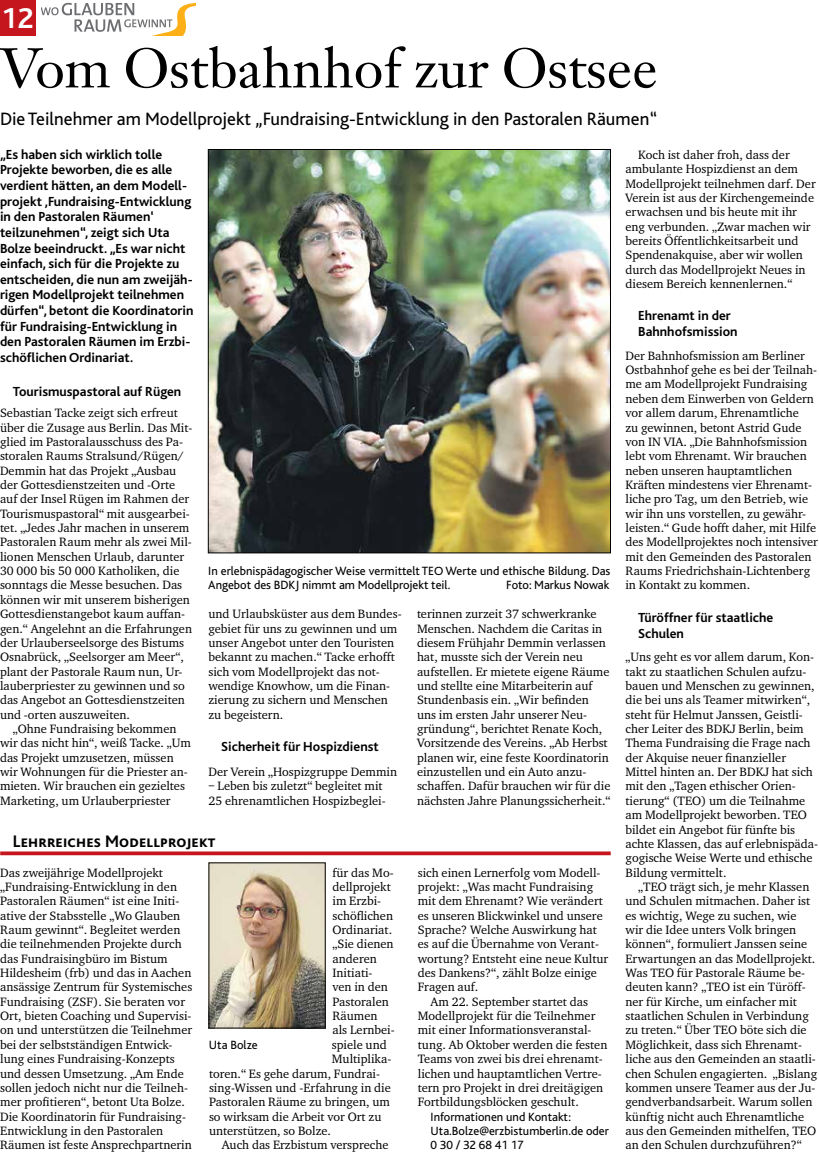
<style>
.page{position:relative;width:819px;height:1152px;background:#fff}
.page>*{position:absolute;margin:0;border:0;box-sizing:border-box;transform-origin:0 0}
.t1{font:55px "Janson Text LT";color:#000}
.t2{font:700 30px "Bliss";color:#fff}
.t3{font:18.75px "Bliss";color:#000}
.t4{font:700 17.5px "Bliss Caps";letter-spacing:.01em;color:#000}
.t5{font:700 13.75px/15.6px "Bliss";color:#000}
.t6{font:12.5px/14.4px "Charter EF";color:#000}
.t7{font:12.5px/14.4px "Bliss";color:#000}
</style>
<div class="page">
<div style="left:0;top:0;width:35px;height:35px;background:#c4161c"></div>
<svg style="left:41px;top:3px;width:154px;height:32px"></svg>
<svg style="left:0;top:851px;width:610px;height:4px;background:#cb3238"></svg>
<img style="left:211px;top:864px;width:112px;height:162px">
<img style="left:210px;top:151px;width:398px;height:400px">
<h2 class="t2" style="left:1px;top:2px;width:34px">12</h2>
<h1 class="t1" style="left:0;top:33px;width:659px">Vom Ostbahnhof zur Ostsee</h1>
<h3 class="t3" style="left:0;top:109px;width:658px">Die Teilnehmer am Modellprojekt „Fundraising-Entwicklung in den Pastoralen Räumen“</h3>
<p class="t5" style="left:0;top:147px;width:195px">„Es haben sich wirklich tolle<br>Projekte beworben, die es alle verdient hätten, an dem Modell&shy;projekt ,Fundraising-Entwicklung in den Pastoralen Räumen‘ teilzunehmen“, zeigt sich Uta<br>Bolze beeindruckt. „Es war nicht einfach, sich für die Projekte zu entscheiden, die nun am zweijäh&shy;rigen Modellprojekt teilnehmen dürfen“, betont die Koordinatorin für Fundraising-Entwicklung in den Pastoralen Räumen im Erzbi&shy;schöflichen Ordinariat.</p>
<p class="t5" style="left:13px;top:384px;width:170px">Tourismuspastoral auf Rügen</p>
<p class="t6" style="left:0;top:405px;width:194px">Sebastian Tacke zeigt sich erfreut über die Zusage aus Berlin. Das Mit&shy;glied im Pastoralausschuss des Pa&shy;storalen Raums Stralsund/Rügen/ Demmin hat das Projekt „Ausbau der Gottesdienstzeiten und -Orte auf der Insel Rügen im Rahmen der Tourismuspastoral“ mit ausgearbei&shy;tet. „Jedes Jahr machen in unserem Pastoralen Raum mehr als zwei Mil&shy;lionen Menschen Urlaub, darunter 30 000 bis 50 000 Katholiken, die sonntags die Messe besuchen. Das können wir mit unserem bisherigen Gottesdienstangebot kaum auffan&shy;gen.“ Angelehnt an die Erfahrungen der Urlauberseelsorge des Bistums Osnabrück, „Seelsorger am Meer“, plant der Pastorale Raum nun, Ur&shy;lauberpriester zu gewinnen und so das Angebot an Gottesdienstzeiten und -orten auszuweiten.</p>
<p class="t6" style="left:0;top:721px;width:192px;text-indent:13px">„Ohne Fundraising bekommen wir das nicht hin“, weiß Tacke. „Um das Projekt umzusetzen, müssen wir Wohnungen für die Priester an&shy;mieten. Wir brauchen ein gezieltes<br>Marketing, um Urlauberpriester</p>
<p class="t7" style="left:208px;top:564px;width:403px">In erlebnispädagogischer Weise vermittelt TEO Werte und ethische Bildung. Das<br>Angebot des BDKJ nimmt am Modellprojekt teil.</p>
<p class="t7" style="left:506px;top:578px;width:105px">Foto: Markus Nowak</p>
<p class="t6" style="left:208px;top:606px;width:195px">und Urlaubsküster aus dem Bundes&shy;gebiet für uns zu gewinnen und um unser Angebot unter den Touristen bekannt zu machen.“ Tacke erhofft sich vom Modellprojekt das not&shy;wendige Knowhow, um die Finan&shy;zierung zu sichern und Menschen zu begeistern.</p>
<p class="t5" style="left:221px;top:739px;width:159px">Sicherheit für Hospizdienst</p>
<p class="t6" style="left:208px;top:764px;width:190px">Der Verein „Hospizgruppe Demmin</p>
<p class="t6" style="left:208px;top:779px;width:179px">– Leben bis zuletzt“ begleitet mit<br>25 ehrenamtlichen Hospizbeglei-</p>
<p class="t6" style="left:417px;top:606px;width:195px">terinnen zurzeit 37 schwerkranke Menschen. Nachdem die Caritas in diesem Frühjahr Demmin verlassen hat, musste sich der Verein neu aufstellen. Er mietete eigene Räume und stellte eine Mitarbeiterin auf Stundenbasis ein. „Wir befinden uns im ersten Jahr unserer Neu&shy;gründung“, berichtet Renate Koch, Vorsitzende des Vereins. „Ab Herbst planen wir, eine feste Koordinatorin einzustellen und ein Auto anzu&shy;schaffen. Dafür brauchen wir für die nächsten Jahre Planungssicherheit.“</p>
<h3 class="t4" style="left:13px;top:832px;width:204px">Lehrreiches Modellprojekt</h3>
<p class="t6" style="left:0;top:865px;width:194px">Das zweijährige Modellprojekt „Fundraising-Entwicklung in den Pastoralen Räumen“ ist eine Initi&shy;ative der Stabsstelle „Wo Glauben Raum gewinnt“. Begleitet werden die teilnehmenden Projekte durch das Fundraisingbüro im Bistum Hildesheim (frb) und das in Aachen ansässige Zentrum für Systemisches Fundraising (ZSF). Sie beraten vor Ort, bieten Coaching und Supervisi&shy;on und unterstützen die Teilnehmer bei der selbstständigen Entwick&shy;lung eines Fundraising-Konzepts und dessen Umsetzung. „Am Ende sollen jedoch nicht nur die Teilneh&shy;mer profitieren“, betont Uta Bolze.<br>Die Koordinatorin für Fundraising-Entwicklung in den Pastoralen Räumen ist feste Ansprechpartnerin</p>
<p class="t6" style="left:332px;top:865px;width:63px">für das Mo-</p>
<p class="t6" style="left:332px;top:879px;width:60px">dellprojekt</p>
<p class="t6" style="left:332px;top:893px;width:50px">im Erzbi-</p>
<p class="t6" style="left:332px;top:908px;width:62px">schöflichen</p>
<p class="t6" style="left:332px;top:922px;width:61px">Ordinariat.</p>
<p class="t6" style="left:332px;top:936px;width:63px">„Sie dienen</p>
<p class="t6" style="left:332px;top:951px;width:46px">anderen</p>
<p class="t6" style="left:332px;top:965px;width:42px">Initiati-</p>
<p class="t6" style="left:332px;top:979px;width:57px">ven in den</p>
<p class="t6" style="left:332px;top:994px;width:58px">Pastoralen</p>
<p class="t6" style="left:332px;top:1008px;width:46px">Räumen</p>
<p class="t6" style="left:332px;top:1022px;width:64px">als Lernbei-</p>
<p class="t6" style="left:332px;top:1037px;width:56px">spiele und</p>
<p class="t6" style="left:332px;top:1051px;width:61px">Multiplika-</p>
<p class="t6" style="left:209px;top:1066px;width:172px">toren.“ Es gehe darum, Fundrai-</p>
<p class="t6" style="left:209px;top:1080px;width:183px">sing-Wissen und -Erfahrung in die</p>
<p class="t6" style="left:209px;top:1094px;width:182px">Pastoralen Räume zu bringen, um</p>
<p class="t6" style="left:209px;top:1109px;width:174px">so wirksam die Arbeit vor Ort zu</p>
<p class="t6" style="left:209px;top:1123px;width:124px">unterstützen, so Bolze.</p>
<p class="t6" style="left:222px;top:1137px;width:168px">Auch das Erzbistum verspreche</p>
<p class="t7" style="left:209px;top:1037px;width:50px">Uta Bolze</p>
<p class="t6" style="left:418px;top:865px;width:184px">sich einen Lernerfolg vom Modell-</p>
<p class="t6" style="left:418px;top:879px;width:177px">projekt: „Was macht Fundraising</p>
<p class="t6" style="left:418px;top:893px;width:186px">mit dem Ehrenamt? Wie verändert</p>
<p class="t6" style="left:418px;top:908px;width:186px">es unseren Blickwinkel und unsere</p>
<p class="t6" style="left:418px;top:922px;width:181px">Sprache? Welche Auswirkung hat</p>
<p class="t6" style="left:418px;top:936px;width:183px">es auf die Übernahme von Verant-</p>
<p class="t6" style="left:418px;top:951px;width:192px">wortung? Entsteht eine neue Kultur</p>
<p class="t6" style="left:418px;top:965px;width:181px">des Dankens?“, zählt Bolze einige</p>
<p class="t6" style="left:418px;top:979px;width:62px">Fragen auf.</p>
<p class="t6" style="left:430px;top:994px;width:159px">Am 22. September startet das</p>
<p class="t6" style="left:418px;top:1008px;width:179px">Modellprojekt für die Teilnehmer</p>
<p class="t6" style="left:418px;top:1022px;width:175px">mit einer Informationsveranstal-</p>
<p class="t6" style="left:418px;top:1037px;width:191px">tung. Ab Oktober werden die festen</p>
<p class="t6" style="left:418px;top:1051px;width:186px">Teams von zwei bis drei ehrenamt-</p>
<p class="t6" style="left:418px;top:1066px;width:185px">lichen und hauptamtlichen Vertre-</p>
<p class="t6" style="left:418px;top:1080px;width:187px">tern pro Projekt in drei dreitägigen</p>
<p class="t6" style="left:418px;top:1094px;width:162px">Fortbildungsblöcken geschult.</p>
<p class="t7" style="left:430px;top:1109px;width:180px">Informationen und Kontakt:<br>Uta.Bolze@erzbistumberlin.de oder<br>0 30 / 32 68 41 17</p>
<p class="t6" style="left:625px;top:147px;width:192px;text-indent:13px">Koch ist daher froh, dass der ambulante Hospizdienst an dem<br>Modellprojekt teilnehmen darf. Der<br>Verein ist aus der Kirchengemeinde erwachsen und bis heute mit ihr eng verbunden. „Zwar machen wir bereits Öffentlichkeitsarbeit und<br>Spendenakquise, aber wir wollen durch das Modellprojekt Neues in diesem Bereich kennenlernen.“</p>
<p class="t5" style="left:638px;top:308px;width:101px">Ehrenamt in der<br>Bahnhofsmission</p>
<p class="t6" style="left:625px;top:348px;width:194px">Der Bahnhofsmission am Berliner Ostbahnhof gehe es bei der Teilnah&shy;me am Modellprojekt Fundraising neben dem Einwerben von Geldern vor allem darum, Ehrenamtliche<br>zu gewinnen, betont Astrid Gude von IN VIA. „Die Bahnhofsmission lebt vom Ehrenamt. Wir brauchen neben unseren hauptamtlichen Kräften mindestens vier Ehrenamt&shy;liche pro Tag, um den Betrieb, wie wir ihn uns vorstellen, zu gewähr&shy;leisten.“ Gude hofft daher, mit Hilfe des Modellprojektes noch intensiver mit den Gemeinden des Pastoralen Raums Friedrichshain-Lichtenberg in Kontakt zu kommen.</p>
<p class="t5" style="left:638px;top:610px;width:137px">Türöffner für staatliche<br>Schulen</p>
<p class="t6" style="left:625px;top:649px;width:194px">„Uns geht es vor allem darum, Kon&shy;takt zu staatlichen Schulen aufzu&shy;bauen und Menschen zu gewinnen, die bei uns als Teamer mitwirken“, steht für Helmut Janssen, Geistli&shy;cher Leiter des BDKJ Berlin, beim<br>Thema Fundraising die Frage nach der Akquise neuer finanzieller<br>Mittel hinten an. Der BDKJ hat sich mit den „Tagen ethischer Orien&shy;tierung“ (TEO) um die Teilnahme am Modellprojekt beworben. TEO bildet ein Angebot für fünfte bis achte Klassen, das auf erlebnispäda&shy;gogische Weise Werte und ethische<br>Bildung vermittelt.</p>
<p class="t6" style="left:625px;top:879px;width:193px;text-indent:13px">„TEO trägt sich, je mehr Klassen und Schulen mitmachen. Daher ist es wichtig, Wege zu suchen, wie wir die Idee unters Volk bringen können“, formuliert Janssen seine Erwartungen an das Modellprojekt.<br>Was TEO für Pastorale Räume be&shy;deuten kann? „TEO ist ein Türöff&shy;ner für Kirche, um einfacher mit staatlichen Schulen in Verbindung zu treten.“ Über TEO böte sich die Möglichkeit, dass sich Ehrenamt&shy;liche aus den Gemeinden an staatli&shy;chen Schulen engagierten. „Bislang kommen unsere Teamer aus der Ju&shy;gendverbandsarbeit. Warum sollen künftig nicht auch Ehrenamtliche aus den Gemeinden mithelfen, TEO an den Schulen durchzuführen?“</p>
</div>
